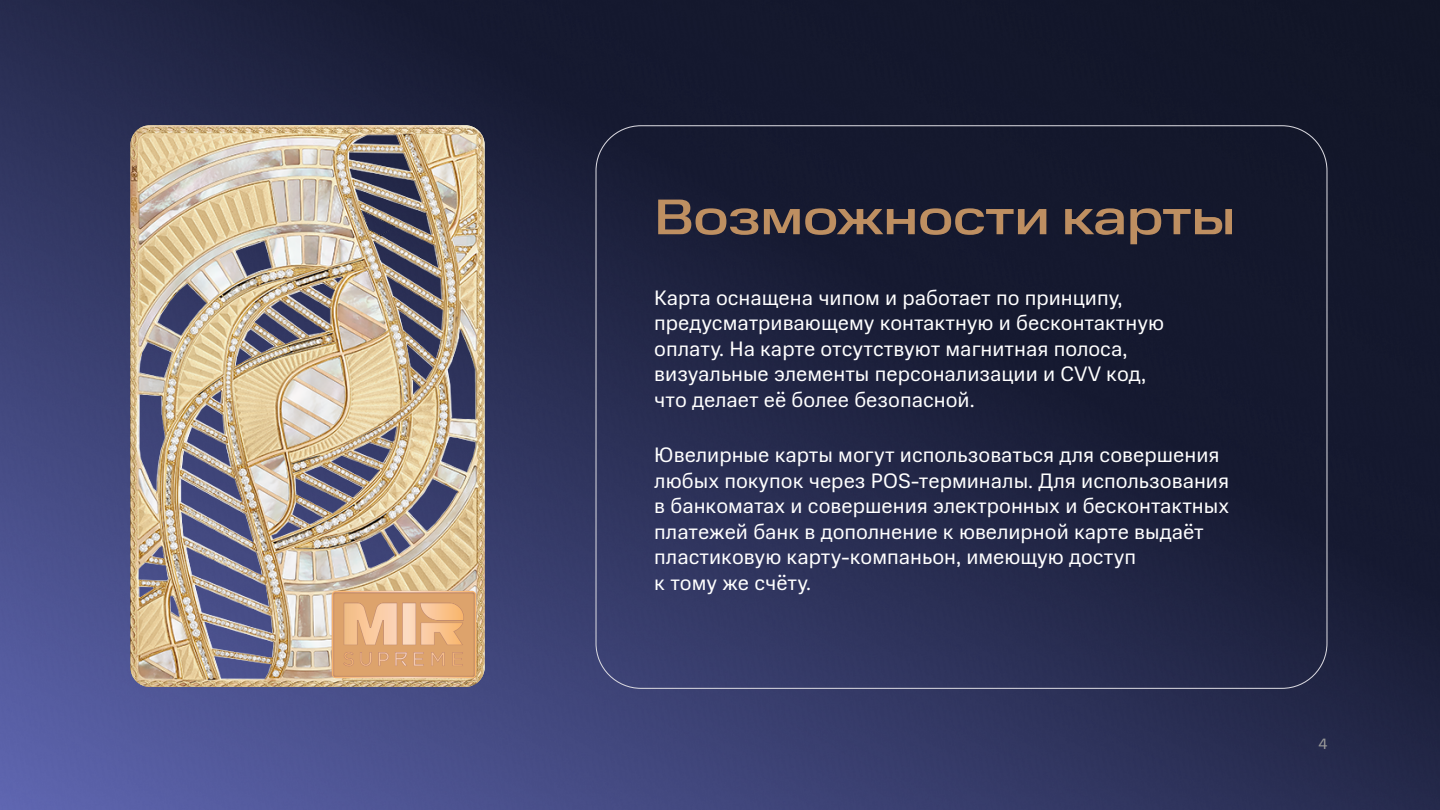
<style>
.page{position:relative;width:1440px;height:810px;background:#fff}
.page>*{position:absolute;margin:0;border:0;box-sizing:border-box;transform-origin:0 0}
.t1{font:500 50.25px "MTS Wide";color:#be8f61}
.t2{font:21px/25.5px "MTS Sans";color:#fff}
.t3{font:15px "MTS Sans";color:#999}
</style>
<div class="page">
<img style="left:0;top:0;width:1440px;height:810px">
<img style="left:130px;top:125px;width:355px;height:562px">
<img style="left:332px;top:591px;width:144px;height:87px">
<h1 class="t1" style="left:654px;top:189px;width:583px">Возможности карты</h1>
<p class="t2" style="left:654px;top:285px;width:511px">Карта оснащена чипом и работает по принципу, предусматривающему контактную и бесконтактную оплату. На карте отсутствуют магнитная полоса, визуальные элементы персонализации и CVV код, что делает её более безопасной.</p>
<p class="t2" style="left:654px;top:442px;width:576px">Ювелирные карты могут использоваться для совершения любых покупок через POS-терминалы. Для использования в банкоматах и совершения электронных и бесконтактных платежей банк в дополнение к ювелирной карте выдаёт пластиковую карту-компаньон, имеющую доступ<br>к тому же счёту.</p>
<p class="t3" style="left:1319px;top:736px;width:10px">4</p>
</div>
